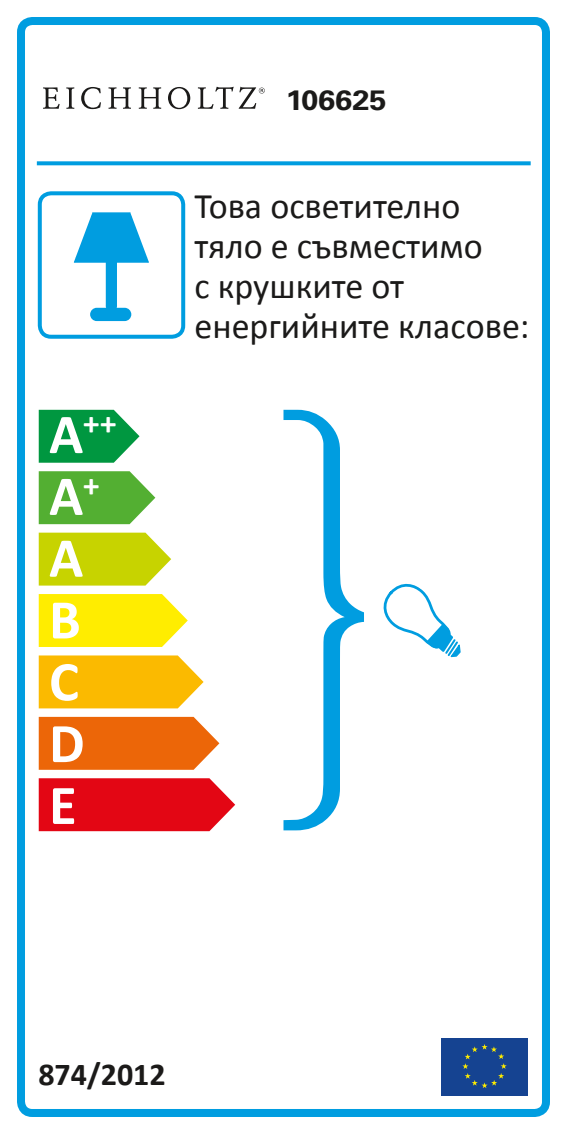
<style>
.page{position:relative;width:567px;height:1134px;background:#fff}
.page>*{position:absolute;margin:0;border:0;box-sizing:border-box;transform-origin:0 0}
.t1{font:700 56.4px/62px "Calibri";color:#fff}
.t2{font:36px/40px "Calibri";color:#1b1a19}
.t3{font:700 32.8px "Calibri";color:#fff}
.t4{font:700 32px "Calibri";color:#1b1a19}
.t5{font:700 28px "Univers LT Std";color:#1b1a19;scale:1.1 1}
.s1{font-size:56.4px}
</style>
<div class="page">
<div style="left:17px;top:17px;width:533px;height:1100px;border:8px solid #009de0;border-radius:11px"></div>
<svg style="left:37px;top:161px;width:494px;height:4px;background:#14a4e2"></svg>
<div style="left:38px;top:191px;width:147px;height:148px;border:4px solid #009de0;border-radius:11px"></div>
<svg style="left:39px;top:533px;width:132px;height:53px;background:#ccd71a"></svg>
<svg style="left:39px;top:471px;width:116px;height:53px;background:#66b748"></svg>
<svg style="left:39px;top:410px;width:101px;height:53px;background:#22a559"></svg>
<svg style="left:39px;top:594px;width:149px;height:53px;background:#ffee16"></svg>
<svg style="left:39px;top:655px;width:165px;height:53px;background:#fbc016"></svg>
<svg style="left:39px;top:717px;width:180px;height:53px;background:#ed7019"></svg>
<svg style="left:39px;top:778px;width:196px;height:53px;background:#e41623"></svg>
<svg style="left:283px;top:410px;width:80px;height:420px"></svg>
<div style="left:441px;top:1037px;width:86px;height:58px;background:#154391"></div>
<svg style="left:462px;top:1044px;width:45px;height:44px"></svg>
<svg style="left:363px;top:583px;width:98px;height:75px"></svg>
<svg style="left:74px;top:212px;width:75px;height:102px"></svg>
<div style="left:90px;top:308px;width:41px;height:13px;background:#009de0;border-radius:7px"></div>
<svg style="left:43px;top:87px;width:222px;height:22px"></svg>
<p class="t3" style="left:49px;top:402px;width:69px"><span class="s1">A</span>++</p>
<h1 class="t1" style="left:49px;top:465px;width:52px">A<sup>+<br></sup>A<br>B<br>C<br>D<br>E</h1>
<p class="t5" style="left:286px;top:84px;width:93px">106625</p>
<p class="t2" style="left:194px;top:186px;width:337px">Това осветително тяло е съвместимо<br>с крушките от енергийните класове:</p>
<p class="t4" style="left:38px;top:1054px;width:129px">874/2012</p>
</div>
